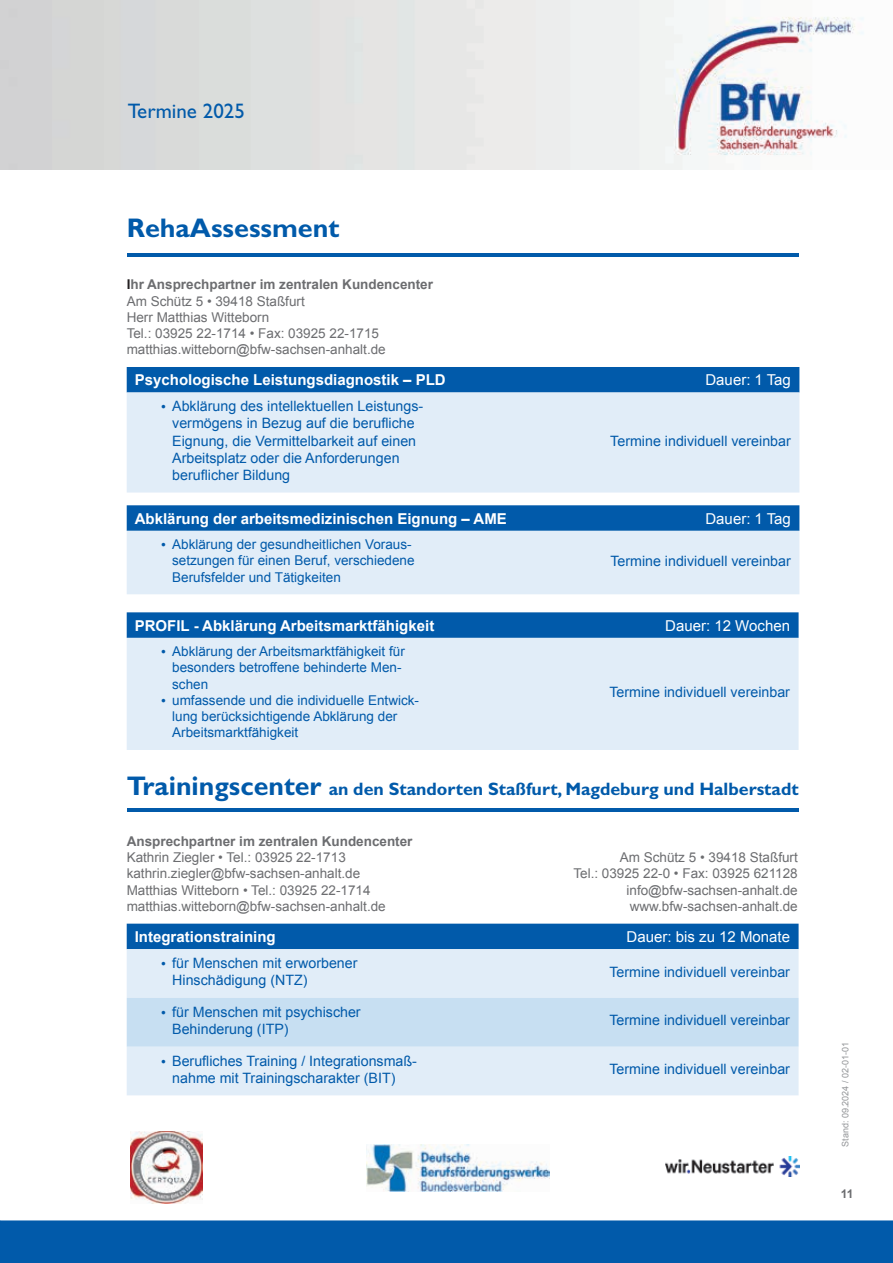
<style>
.page{position:relative;width:893px;height:1263px;background:#fff}
.page>*{position:absolute;margin:0;border:0;box-sizing:border-box;transform-origin:0 0}
.t1{font:700 27px "Gill Sans Std";color:#015aaa}
.t2{font:21px "Gill Sans Std";color:#015aaa}
.t3{font:700 18px "Gill Sans Std";color:#015aaa}
.t4{font:700 15px "Arial";color:#fff}
.t5{font:15px "Arial";color:#fff}
.t6{font:14.25px/17.1px "Arial";color:#015aaa}
.t7{font:13.5px/16.2px "Arial";color:#6c6d70}
.t8{font:13.5px/16.2px "Arial";color:#015aaa}
.t9{font:700 13.5px "Arial";color:#6c6d70}
.t10{font:700 12px "Arial";color:#6c6d70}
.t11{font:9px "Arial";color:#939598}
.s1{font-weight:700;color:#231f20}
.s2{font-weight:700}
.s3{font-size:27px}
</style>
<div class="page">
<div style="left:0;top:1220px;width:893px;height:43px;background:#015aaa"></div>
<img style="left:0;top:0;width:864px;height:170px">
<img style="left:131px;top:1131px;width:71px;height:72px">
<img style="left:366px;top:1145px;width:184px;height:46px">
<img style="left:665px;top:1156px;width:134px;height:20px">
<div style="left:127px;top:367px;width:672px;height:25px;background:#015aaa"></div>
<div style="left:127px;top:392px;width:672px;height:100px;background:#e1edf8"></div>
<svg style="left:127px;top:505px;width:672px;height:89px;background:#a1c3e1"></svg>
<hr style="left:127px;top:254px;width:672px;height:3px;background:#015aaa">
<hr style="left:127px;top:809px;width:672px;height:3px;background:#015aaa">
<div style="left:127px;top:924px;width:672px;height:25px;background:#015aaa"></div>
<div style="left:127px;top:949px;width:672px;height:146px;background:#e1edf8"></div>
<div style="left:127px;top:998px;width:672px;height:49px;background:#c7dff2"></div>
<svg style="left:127px;top:612px;width:672px;height:26px;background:#065dab"></svg>
<div style="left:127px;top:638px;width:672px;height:112px;background:#e1edf8"></div>
<h2 class="t2" style="left:128px;top:99px;width:119px">Termine 2025</h2>
<h1 class="t1" style="left:127px;top:212px;width:214px">RehaAssessment</h1>
<p class="t7" style="left:127px;top:277px;width:308px"><span class="s1">I</span><span class="s2">hr Ansprechpartner im zentralen Kundencenter </span>Am Schütz 5 • 39418 Staßfurt<br>Herr Matthias Witteborn<br>Tel.: 03925 22-1714 • Fax: 03925 22-1715 matthias.witteborn@bfw-sachsen-anhalt.de</p>
<p class="t4" style="left:135px;top:370px;width:312px">Psychologische Leistungsdiagnostik – PLD</p>
<p class="t5" style="left:705px;top:370px;width:87px">Dauer: 1 Tag</p>
<p class="t6" style="left:172px;top:398px;width:253px;text-indent:-11px">• Abklärung des intellektuellen Leistungs&shy;vermögens in Bezug auf die berufliche Eignung, die Vermittelbarkeit auf einen Arbeitsplatz oder die Anforderungen beruflicher Bildung</p>
<p class="t6" style="left:610px;top:432px;width:182px">Termine individuell vereinbar</p>
<p class="t4" style="left:135px;top:508px;width:374px">Abklärung der arbeitsmedizinischen Eignung – AME</p>
<p class="t5" style="left:705px;top:508px;width:87px">Dauer: 1 Tag</p>
<p class="t8" style="left:172px;top:536px;width:244px;text-indent:-11px">• Abklärung der gesundheitlichen Voraus&shy;setzungen für einen Beruf, verschiedene<br>Berufsfelder und Tätigkeiten</p>
<p class="t6" style="left:610px;top:552px;width:182px">Termine individuell vereinbar</p>
<p class="t4" style="left:135px;top:615px;width:301px">PROFIL - Abklärung Arbeitsmarktfähigkeit</p>
<p class="t5" style="left:665px;top:615px;width:126px">Dauer: 12 Wochen</p>
<p class="t8" style="left:172px;top:643px;width:234px;text-indent:-11px">• Abklärung der Arbeitsmarktfähigkeit für besonders betroffene behinderte Men&shy;schen</p>
<p class="t8" style="left:172px;top:692px;width:248px;text-indent:-11px">• umfassende und die individuelle Entwick&shy;lung berücksichtigende Abklärung der<br>Arbeitsmarktfähigkeit</p>
<p class="t6" style="left:609px;top:683px;width:182px">Termine individuell vereinbar</p>
<p class="t3" style="left:127px;top:779px;width:673px"><span class="s3">Trainingscenter</span> an den Standorten Staßfurt, Magdeburg und Halberstadt</p>
<p class="t9" style="left:127px;top:832px;width:287px">Ansprechpartner im zentralen Kundencenter</p>
<p class="t7" style="left:127px;top:849px;width:261px">Kathrin Ziegler • Tel.: 03925 22-1713 kathrin.ziegler@bfw-sachsen-anhalt.de Matthias Witteborn • Tel.: 03925 22-1714 matthias.witteborn@bfw-sachsen-anhalt.de</p>
<p class="t7" style="left:573px;top:849px;width:226px;text-align:right">Am Schütz 5 • 39418 Staßfurt<br>Tel.: 03925 22-0 • Fax: 03925 621128 info@bfw-sachsen-anhalt.de www.bfw-sachsen-anhalt.de</p>
<p class="t4" style="left:135px;top:926px;width:142px">Integrationstraining</p>
<p class="t5" style="left:627px;top:927px;width:165px">Dauer: bis zu 12 Monate</p>
<p class="t6" style="left:172px;top:955px;width:187px;text-indent:-11px">• für Menschen mit erworbener<br>Hinschädigung (NTZ)</p>
<p class="t6" style="left:609px;top:963px;width:182px">Termine individuell vereinbar</p>
<p class="t6" style="left:172px;top:1003px;width:190px;text-indent:-11px">• für Menschen mit psychischer<br>Behinderung (ITP)</p>
<p class="t6" style="left:609px;top:1012px;width:182px">Termine individuell vereinbar</p>
<p class="t6" style="left:172px;top:1052px;width:246px;text-indent:-11px">• Berufliches Training / Integrationsmaß&shy;nahme mit Trainingscharakter (BIT)</p>
<p class="t6" style="left:609px;top:1061px;width:182px">Termine individuell vereinbar</p>
<p class="t11" style="left:839px;top:1147px;width:106px;rotate:-90deg">Stand: 09.2024 / 02-01-01</p>
<p class="t10" style="left:841px;top:1185px;width:14px">11</p>
</div>
